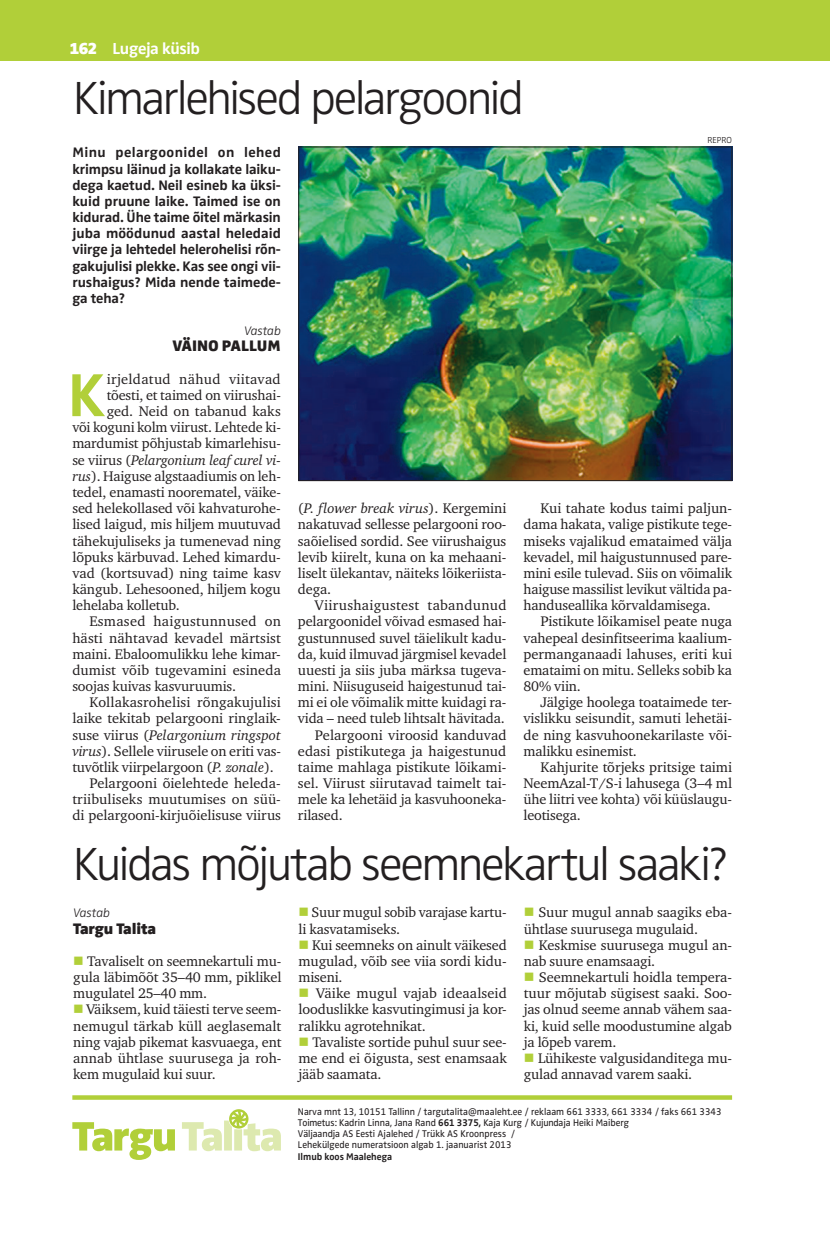
<style>
.page{position:relative;width:830px;height:1234px;background:#fff}
.page>*{position:absolute;margin:0;border:0;box-sizing:border-box;transform-origin:0 0}
.t1{font:700 62.7px "Zwo Pro";color:#b1cf39}
.t2{font:300 48px "Zwo Pro";letter-spacing:-.05em;color:#231f20}
.t3{font:700 16.5px "Zwo Pro";letter-spacing:-.025em;color:#fff}
.t4{font:900 15.75px "Zwo Pro";letter-spacing:-.01em;color:#231f20}
.t5{font:14.25px/16.2px "Charter ITC";letter-spacing:-.01em;color:#231f20;text-align:justify}
.t6{font:700 14.25px/16.2px "Zwo Pro";letter-spacing:-.005em;color:#231f20;text-align:justify}
.t7{font:14.25px "Charter ITC";letter-spacing:.01em;color:#231f20}
.t8{font:14.25px "Charter ITC";letter-spacing:.02em;color:#231f20}
.t9{font:italic 14.25px "Charter ITC";letter-spacing:-.01em;color:#231f20}
.t10{font:italic 300 12.75px "Zwo Pro";letter-spacing:-.01em;color:#231f20}
.t11{font:10.05px/11.2px "Zwo Pro";color:#231f20;scale:.95 1}
.t12{font:700 10.05px "Zwo Pro";color:#231f20;scale:.95 1}
.t13{font:300 9px "Zwo Pro";color:#231f20}
.s1{font-weight:900}
.s2{font-style:normal}
.s3{font-style:italic}
.s4{color:#b1cf39}
.s5{font-weight:700}
</style>
<div class="page">
<hr style="left:829px;top:0;width:1px;height:60px;background:#b1cf39">
<div style="left:0;top:0;width:829px;height:60px;background:#b1cf39"></div>
<svg style="left:72px;top:1122px;width:103px;height:37px"></svg>
<svg style="left:182px;top:1109px;width:99px;height:41px"></svg>
<svg style="left:72px;top:1095px;width:659px;height:4px;background:#b6d246"></svg>
<img style="left:300px;top:149px;width:429px;height:329px">
<div style="left:298px;top:147px;width:433px;height:333px;border:1px solid #231f20"></div>
<p class="t3" style="left:70px;top:39px;width:131px"><span class="s1">162</span> Lugeja küsib</p>
<h2 class="t2" style="left:73px;top:70px;width:452px">Kimarlehised pelargoonid</h2>
<p class="t13" style="left:707px;top:135px;width:26px">REPRO</p>
<p class="t6" style="left:72px;top:145px;width:210px">Minu pelargoonidel on lehed krimpsu läinud ja kollakate laiku&shy;dega kaetud. Neil esineb ka üksi&shy;kuid pruune laike. Taimed ise on kidurad. Ühe taime õitel märkasin juba möödunud aastal heledaid viirge ja lehtedel helerohelisi rõn&shy;gakujulisi plekke. Kas see ongi vii&shy;rushaigus? Mida nende taimede&shy;ga teha?</p>
<p class="t10" style="left:244px;top:324px;width:38px">Vastab</p>
<p class="t4" style="left:172px;top:336px;width:110px">VÄINO PALLUM</p>
<h1 class="t1" style="left:68px;top:358px;width:39px">K</h1>
<p class="t8" style="left:107px;top:370px;width:175px">irjeldatud nähud viitavad</p>
<p class="t5" style="left:107px;top:387px;width:176px">tõesti, et taimed on viirushai-</p>
<p class="t5" style="left:107px;top:403px;width:175px">ged. Neid on tabanud kaks</p>
<p class="t5" style="left:72px;top:419px;width:210px">või koguni kolm viirust. Lehtede ki-</p>
<p class="t5" style="left:72px;top:435px;width:210px">mardumist põhjustab kimarlehisu-</p>
<p class="t9" style="left:72px;top:451px;width:210px"><span class="s2">se viirus (</span>Pelargonium leaf curel vi-</p>
<p class="t5" style="left:72px;top:467px;width:210px"><span class="s3">rus</span>). Haiguse algstaadiumis on leh-</p>
<p class="t5" style="left:72px;top:484px;width:210px">tedel, enamasti noorematel, väike-</p>
<p class="t5" style="left:72px;top:500px;width:210px">sed helekollased või kahvaturohe-</p>
<p class="t5" style="left:72px;top:516px;width:210px">lised laigud, mis hiljem muutuvad</p>
<p class="t5" style="left:72px;top:532px;width:210px">tähekujuliseks ja tumenevad ning</p>
<p class="t5" style="left:72px;top:548px;width:210px">lõpuks kärbuvad. Lehed kimardu-</p>
<p class="t5" style="left:72px;top:564px;width:210px">vad (kortsuvad) ning taime kasv</p>
<p class="t5" style="left:72px;top:581px;width:210px">kängub. Lehesooned, hiljem kogu</p>
<p class="t5" style="left:72px;top:597px;width:109px">lehelaba kolletub.</p>
<p class="t8" style="left:89px;top:612px;width:193px">Esmased haigustunnused on</p>
<p class="t7" style="left:72px;top:628px;width:210px">hästi nähtavad kevadel märtsist</p>
<p class="t5" style="left:72px;top:645px;width:210px">maini. Ebaloomulikku lehe kimar-</p>
<p class="t7" style="left:72px;top:661px;width:210px">dumist võib tugevamini esineda</p>
<p class="t5" style="left:72px;top:678px;width:165px">soojas kuivas kasvuruumis.</p>
<p class="t7" style="left:89px;top:693px;width:193px">Kollakasrohelisi rõngakujulisi</p>
<p class="t5" style="left:72px;top:710px;width:210px">laike tekitab pelargooni ringlaik-</p>
<p class="t9" style="left:72px;top:725px;width:210px"><span class="s2">suse viirus (</span>Pelargonium ringspot</p>
<p class="t5" style="left:72px;top:742px;width:210px"><span class="s3">virus</span>). Sellele viirusele on eriti vas-</p>
<p class="t5" style="left:72px;top:758px;width:203px">tuvõtlik viirpelargoon (<span class="s3">P. zonale</span>).</p>
<p class="t5" style="left:89px;top:774px;width:193px">Pelargooni õielehtede heleda-</p>
<p class="t5" style="left:72px;top:791px;width:210px">triibuliseks muutumises on süü-</p>
<p class="t5" style="left:72px;top:807px;width:210px">di pelargooni-kirjuõielisuse viirus</p>
<p class="t5" style="left:298px;top:500px;width:210px">(<span class="s3">P. flower break virus</span>). Kergemini nakatuvad sellesse pelargooni roo&shy;saõielised sordid. See viirushaigus levib kiirelt, kuna on ka mehaani&shy;liselt ülekantav, näiteks lõikeriista&shy;dega.</p>
<p class="t8" style="left:315px;top:596px;width:193px">Viirushaigustest tabandunud</p>
<p class="t5" style="left:298px;top:613px;width:210px">pelargoonidel võivad esmased hai-</p>
<p class="t5" style="left:298px;top:629px;width:210px">gustunnused suvel täielikult kadu-</p>
<p class="t5" style="left:298px;top:645px;width:210px">da, kuid ilmuvad järgmisel kevadel</p>
<p class="t5" style="left:298px;top:661px;width:210px">uuesti ja siis juba märksa tugeva-</p>
<p class="t5" style="left:298px;top:678px;width:210px">mini. Niisuguseid haigestunud tai-</p>
<p class="t5" style="left:298px;top:694px;width:210px">mi ei ole võimalik mitte kuidagi ra-</p>
<p class="t5" style="left:298px;top:710px;width:208px">vida – need tuleb lihtsalt hävitada.</p>
<p class="t5" style="left:315px;top:726px;width:193px">Pelargooni viroosid kanduvad</p>
<p class="t5" style="left:298px;top:742px;width:210px">edasi pistikutega ja haigestunud</p>
<p class="t5" style="left:298px;top:758px;width:210px">taime mahlaga pistikute lõikami-</p>
<p class="t5" style="left:298px;top:774px;width:210px">sel. Viirust siirutavad taimelt tai-</p>
<p class="t5" style="left:298px;top:791px;width:210px">mele ka lehetäid ja kasvuhooneka-</p>
<p class="t5" style="left:298px;top:807px;width:46px">rilased.</p>
<p class="t5" style="left:523px;top:500px;width:210px;text-indent:17px">Kui tahate kodus taimi paljun&shy;dama hakata, valige pistikute tege&shy;miseks vajalikud emataimed välja kevadel, mil haigustunnused pare&shy;mini esile tulevad. Siis on võimalik haiguse massilist levikut vältida pa&shy;handuseallika kõrvaldamisega.</p>
<p class="t5" style="left:523px;top:613px;width:210px;text-indent:17px">Pistikute lõikamisel peate nuga vahepeal desinfitseerima kaalium&shy;permanganaadi lahuses, eriti kui emataimi on mitu. Selleks sobib ka 80% viin.</p>
<p class="t5" style="left:523px;top:694px;width:210px;text-indent:17px">Jälgige hoolega toataimede ter&shy;vislikku seisundit, samuti lehetäi&shy;de ning kasvuhoonekarilaste või&shy;malikku esinemist.</p>
<p class="t5" style="left:523px;top:758px;width:210px;text-indent:17px">Kahjurite tõrjeks pritsige taimi NeemAzal-T/S-i lahusega (3–4 ml ühe liitri vee kohta) või küüslaugu&shy;leotisega.</p>
<h2 class="t2" style="left:73px;top:836px;width:656px">Kuidas mõjutab seemnekartul saaki?</h2>
<p class="t10" style="left:73px;top:905px;width:38px">Vastab</p>
<p class="t4" style="left:73px;top:918px;width:85px">Targu Talita</p>
<p class="t5" style="left:73px;top:952px;width:210px"><span class="s4">■</span> Tavaliselt on seemnekartuli mu&shy;gula läbimõõt 35–40 mm, piklikel mugulatel 25–40 mm.</p>
<p class="t5" style="left:73px;top:1001px;width:210px"><span class="s4">■</span> Väiksem, kuid täiesti terve seem&shy;nemugul tärkab küll aeglasemalt ning vajab pikemat kasvuaega, ent annab ühtlase suurusega ja roh&shy;kem mugulaid kui suur.</p>
<p class="t5" style="left:298px;top:904px;width:210px"><span class="s4">■</span> Suur mugul sobib varajase kartu&shy;li kasvatamiseks.</p>
<p class="t5" style="left:298px;top:936px;width:210px"><span class="s4">■</span> Kui seemneks on ainult väikesed mugulad, võib see viia sordi kidu&shy;miseni.</p>
<p class="t5" style="left:298px;top:985px;width:210px"><span class="s4">■</span> Väike mugul vajab ideaalseid looduslikke kasvutingimusi ja kor&shy;ralikku agrotehnikat.</p>
<p class="t5" style="left:298px;top:1033px;width:210px"><span class="s4">■</span> Tavaliste sortide puhul suur see&shy;me end ei õigusta, sest enamsaak jääb saamata.</p>
<p class="t5" style="left:523px;top:904px;width:210px"><span class="s4">■</span> Suur mugul annab saagiks eba&shy;ühtlase suurusega mugulaid.</p>
<p class="t5" style="left:523px;top:936px;width:210px"><span class="s4">■</span> Keskmise suurusega mugul an&shy;nab suure enamsaagi.</p>
<p class="t5" style="left:523px;top:968px;width:210px"><span class="s4">■</span> Seemnekartuli hoidla tempera&shy;tuur mõjutab sügisest saaki. Soo&shy;jas olnud seeme annab vähem saa&shy;ki, kuid selle moodustumine algab ja lõpeb varem.</p>
<p class="t5" style="left:523px;top:1049px;width:210px"><span class="s4">■</span> Lühikeste valgusidanditega mu&shy;gulad annavad varem saaki.</p>
<p class="t11" style="left:298px;top:1105px;width:447px">Narva mnt 13, 10151 Tallinn / targutalita@maaleht.ee / reklaam 661 3333, 661 3334 / faks 661 3343<br>Toimetus: Kadrin Linna, Jana Rand <span class="s5">661 3375,</span> Kaja Kurg / Kujundaja Heiki Maiberg<br>Väljaandja AS Eesti Ajalehed / Trükk AS Kroonpress /<br>Lehekülgede numeratsioon algab 1. jaanuarist 2013</p>
<p class="t12" style="left:298px;top:1149px;width:101px">Ilmub koos Maalehega</p>
</div>
